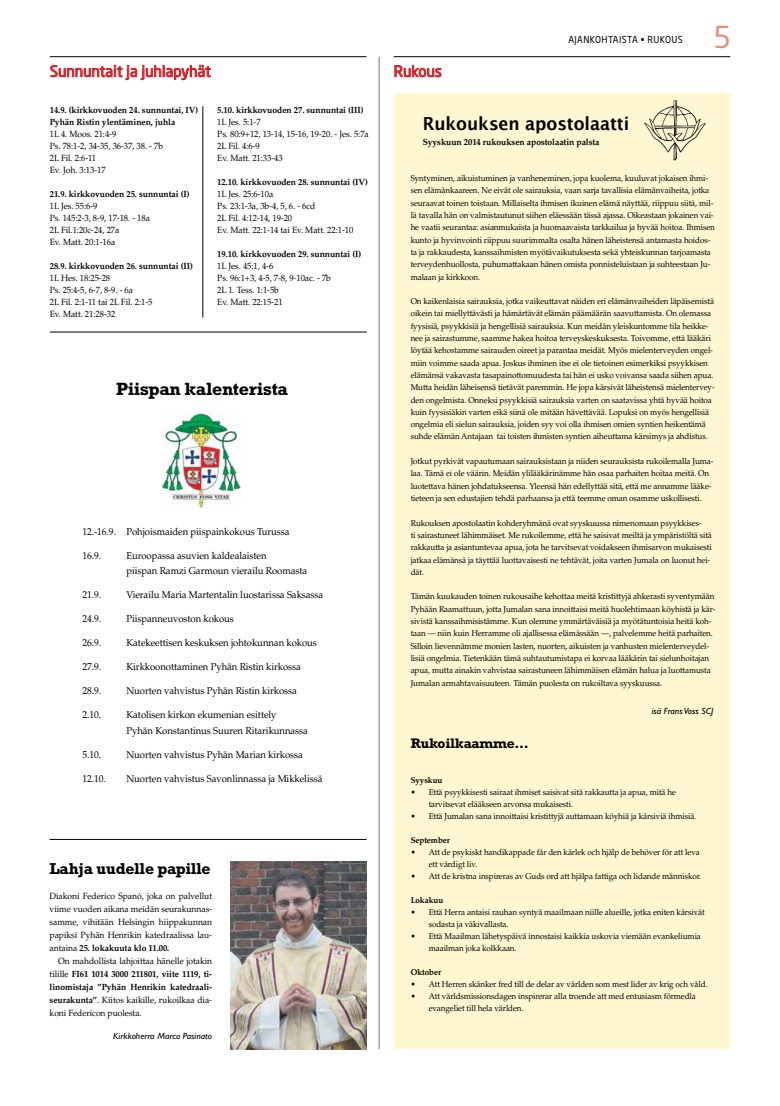
<style>
.page{position:relative;width:780px;height:1106px;background:#fff}
.page>*{position:absolute;margin:0;border:0;box-sizing:border-box;transform-origin:0 0}
.t1{font:30px "Neo Sans Std";color:#e5927a}
.t2{font:700 18px "Lucida Grande";letter-spacing:-.005em;color:#000;scale:.95 1}
.t3{font:700 18px "Rockwell Std";letter-spacing:-.02em;color:#000}
.t4{font:700 16px "Rockwell Std";letter-spacing:-.02em;color:#000}
.t5{font:15px "Neo Sans Std";color:#d2232a}
.t6{font:700 14px "Rockwell Std";letter-spacing:-.015em;color:#000}
.t7{font:10px/15.5px "Palatino LT Std";letter-spacing:-.005em;color:#000;scale:.95 1}
.t8{font:9.5px "Neo Sans Std";letter-spacing:.04em;color:#000;scale:.95 1}
.t9{font:9px/12px "Palatino LT Std";letter-spacing:-.005em;color:#000;scale:.95 1}
.t10{font:700 9px/12px "Palatino LT Std";letter-spacing:-.005em;color:#000;scale:.95 1}
.t11{font:italic 9px "Gill Sans Std";color:#000;scale:1.05 1}
.t12{font:8.5px/12.3px "Palatino LT Std";letter-spacing:-.01em;color:#000;scale:.95 1}
.t13{font:700 8.5px "Palatino LT Std";letter-spacing:-.01em;color:#000;scale:.95 1}
.s1{font-weight:700}
</style>
<div class="page">
<hr style="left:50px;top:57px;width:316px;height:1px;background:#000">
<svg style="left:50px;top:65px;width:161px;height:15px"></svg>
<hr style="left:393px;top:57px;width:337px;height:1px;background:#000">
<svg style="left:394px;top:65px;width:47px;height:13px"></svg>
<hr style="left:378px;top:57px;width:1px;height:992px;background:#77787b">
<hr style="left:203px;top:106px;width:1px;height:211px;background:#000">
<div style="left:393px;top:94px;width:337px;height:955px;background:#fff6d2"></div>
<img style="left:644px;top:100px;width:62px;height:60px">
<img style="left:162px;top:412px;width:79px;height:96px">
<hr style="left:50px;top:332px;width:317px;height:1px;background:#000">
<img style="left:230px;top:861px;width:136px;height:188px">
<hr style="left:50px;top:839px;width:316px;height:1px;background:#000">
<p class="t8" style="left:568px;top:34px;width:122px">AJANKOHTAISTA • RUKOUS</p>
<h1 class="t1" style="left:713px;top:18px;width:20px">5</h1>
<h3 class="t5" style="left:50px;top:62px;width:162px">Sunnuntait ja juhlapyhät</h3>
<h3 class="t5" style="left:393px;top:62px;width:50px">Rukous</h3>
<p class="t10" style="left:50px;top:104px;width:158px">14.9. (kirkkovuoden 24. sunnuntai, IV)<br>Pyhän Ristin ylentäminen, juhla</p>
<p class="t9" style="left:50px;top:128px;width:121px">1L 4. Moos. 21:4-9<br>Ps. 78:1-2, 34-35, 36-37, 38. - 7b<br>2L Fil. 2:6-11<br>Ev. Joh. 3:13-17</p>
<p class="t10" style="left:50px;top:188px;width:149px">21.9. kirkkovuoden 25. sunnuntai (I)</p>
<p class="t9" style="left:50px;top:200px;width:107px">1L Jes. 55:6-9<br>Ps. 145:2-3, 8-9, 17-18. - 18a<br>2L Fil.1:20c-24, 27a<br>Ev. Matt. 20:1-16a</p>
<p class="t10" style="left:50px;top:260px;width:152px">28.9. kirkkovuoden 26. sunnuntai (II)</p>
<p class="t9" style="left:50px;top:272px;width:109px">1L Hes. 18:25-28<br>Ps. 25:4-5, 6-7, 8-9. - 6a<br>2L Fil. 2:1-11 tai 2L Fil. 2:1-5<br>Ev. Matt. 21:28-32</p>
<p class="t10" style="left:217px;top:104px;width:156px">5.10. kirkkovuoden 27. sunnuntai (III)</p>
<p class="t9" style="left:217px;top:116px;width:161px">1L Jes. 5:1-7<br>Ps. 80:9+12, 13-14, 15-16, 19-20. - Jes. 5:7a<br>2L Fil. 4:6-9<br>Ev. Matt. 21:33-43</p>
<p class="t10" style="left:217px;top:176px;width:160px">12.10. kirkkovuoden 28. sunnuntai (IV)</p>
<p class="t9" style="left:217px;top:188px;width:145px">1L Jes. 25:6-10a<br>Ps. 23:1-3a, 3b-4, 5, 6. - 6cd<br>2L Fil. 4:12-14, 19-20<br>Ev. Matt. 22:1-14 tai Ev. Matt. 22:1-10</p>
<p class="t10" style="left:217px;top:248px;width:153px">19.10. kirkkovuoden 29. sunnuntai (I)</p>
<p class="t9" style="left:217px;top:260px;width:121px">1L Jes. 45:1, 4-6<br>Ps. 96:1+3, 4-5, 7-8, 9-10ac. - 7b<br>2L 1. Tess. 1:1-5b<br>Ev. Matt. 22:15-21</p>
<h2 class="t2" style="left:422px;top:109px;width:219px">Rukouksen apostolaatti</h2>
<p class="t10" style="left:422px;top:136px;width:188px">Syyskuun 2014 rukouksen apostolaatin palsta</p>
<p class="t12" style="left:410px;top:172px;width:322px">Syntyminen, aikuistuminen ja vanheneminen, jopa kuolema, kuuluvat jokaisen ihmi&shy;sen elämänkaareen. Ne eivät ole sairauksia, vaan sarja tavallisia elämänvaiheita, jotka seuraavat toinen toistaan. Millaiselta ihmisen ikuinen elämä näyttää, riippuu siitä, mil&shy;lä tavalla hän on valmistautunut siihen eläessään tässä ajassa. Oikeastaan jokainen vai&shy;he vaatii seurantaa: asianmukaista ja huomaavaista tarkkailua ja hyvää hoitoa. Ihmisen kunto ja hyvinvointi riippuu suurimmalta osalta hänen läheistensä antamasta hoidos&shy;ta ja rakkaudesta, kanssaihmisten myötävaikutuksesta sekä yhteiskunnan tarjoamasta terveydenhuollosta, puhumattakaan hänen omista ponnisteluistaan ja suhteestaan Ju&shy;malaan ja kirkkoon.</p>
<p class="t12" style="left:410px;top:295px;width:321px">On kaikenlaisia sairauksia, jotka vaikeuttavat näiden eri elämänvaiheiden läpäisemistä oikein tai miellyttävästi ja hämärtävät elämän päämäärän saavuttamista. On olemassa fyysisiä, psyykkisiä ja hengellisiä sairauksia. Kun meidän yleiskuntomme tila heikke&shy;nee ja sairastumme, saamme hakea hoitoa terveyskeskuksesta. Toivomme, että lääkäri löytää kehostamme sairauden oireet ja parantaa meidät. Myös mielenterveyden ongel&shy;miin voimme saada apua. Joskus ihminen itse ei ole tietoinen esimerkiksi psyykkisen elämänsä vakavasta tasapainottomuudesta tai hän ei usko voivansa saada siihen apua.<br>Mutta heidän läheisensä tietävät paremmin. He jopa kärsivät läheistensä mielentervey&shy;den ongelmista. Onneksi psyykkisiä sairauksia varten on saatavissa yhtä hyvää hoitoa kuin fyysisiäkin varten eikä siinä ole mitään hävettävää. Lopuksi on myös hengellisiä ongelmia eli sielun sairauksia, joiden syy voi olla ihmisen omien syntien heikentämä suhde elämän Antajaan tai toisten ihmisten syntien aiheuttama kärsimys ja ahdistus.</p>
<p class="t12" style="left:410px;top:455px;width:320px">Jotkut pyrkivät vapautumaan sairauksistaan ja niiden seurauksista rukoilemalla Juma&shy;laa. Tämä ei ole väärin. Meidän ylilääkärinämme hän osaa parhaiten hoitaa meitä. On luotettava hänen johdatukseensa. Yleensä hän edellyttää sitä, että me annamme lääke&shy;tieteen ja sen edustajien tehdä parhaansa ja että teemme oman osamme uskollisesti.</p>
<p class="t12" style="left:410px;top:516px;width:319px">Rukouksen apostolaatin kohderyhmänä ovat syyskuussa nimenomaan psyykkises-<br>ti sairastuneet lähimmäiset. Me rukoilemme, että he saisivat meiltä ja ympäristöltä sitä rakkautta ja asiantuntevaa apua, jota he tarvitsevat voidakseen ihmisarvon mukaisesti jatkaa elämänsä ja täyttää luottavaisesti ne tehtävät, joita varten Jumala on luonut hei&shy;dät.</p>
<p class="t12" style="left:410px;top:590px;width:322px">Tämän kuukauden toinen rukousaihe kehottaa meitä kristittyjä ahkerasti syventymään Pyhään Raamattuun, jotta Jumalan sana innoittaisi meitä huolehtimaan köyhistä ja kär&shy;sivistä kanssaihmisistämme. Kun olemme ymmärtäväisiä ja myötätuntoisia heitä koh&shy;taan — niin kuin Herramme oli ajallisessa elämässään —, palvelemme heitä parhaiten.<br>Silloin lievennämme monien lasten, nuorten, aikuisten ja vanhusten mielenterveydel&shy;lisiä ongelmia. Tietenkään tämä suhtautumistapa ei korvaa lääkärin tai sielunhoitajan apua, mutta ainakin vahvistaa sairastuneen lähimmäisen elämän halua ja luottamusta Jumalan armahtavaisuuteen. Tämän puolesta on rukoiltava syyskuussa.</p>
<p class="t11" style="left:651px;top:705px;width:60px">isä Frans Voss SCJ</p>
<h3 class="t6" style="left:410px;top:734px;width:120px">Rukoilkaamme...</h3>
<p class="t13" style="left:410px;top:774px;width:35px">Syyskuu</p>
<p class="t12" style="left:428px;top:786px;width:262px;line-height:12px;text-indent:-18px">• Että psyykkisesti sairaat ihmiset saisivat sitä rakkautta ja apua, mitä he tarvitsevat elääkseen arvonsa mukaisesti.</p>
<p class="t12" style="left:410px;top:809px;width:302px">• Että Jumalan sana innoittaisi kristittyjä auttamaan köyhiä ja kärsiviä ihmisiä.</p>
<p class="t13" style="left:410px;top:834px;width:43px">September</p>
<p class="t12" style="left:428px;top:846px;width:287px;line-height:12px;text-indent:-18px">• Att de psykiskt handikappade får den kärlek och hjälp de behöver för att leva ett värdigt liv.</p>
<p class="t12" style="left:410px;top:869px;width:307px">• Att de kristna inspireras av Guds ord att hjälpa fattiga och lidande människor.</p>
<p class="t13" style="left:410px;top:894px;width:36px">Lokakuu</p>
<p class="t12" style="left:428px;top:906px;width:292px;line-height:12px;text-indent:-18px">• Että Herra antaisi rauhan syntyä maailmaan niille alueille, jotka eniten kärsivät sodasta ja väkivallasta.</p>
<p class="t12" style="left:428px;top:930px;width:288px;line-height:12px;text-indent:-18px">• Että Maailman lähetyspäivä innostaisi kaikkia uskovia viemään evankeliumia maailman joka kolkkaan.</p>
<p class="t13" style="left:410px;top:966px;width:34px">Oktober</p>
<p class="t12" style="left:410px;top:977px;width:314px">• Att Herren skänker fred till de delar av världen som mest lider av krig och våld.</p>
<p class="t12" style="left:428px;top:990px;width:283px;line-height:12px;text-indent:-18px">• Att världsmissionsdagen inspirerar alla troende att med entusiasm förmedla evangeliet till hela världen.</p>
<h2 class="t3" style="left:116px;top:378px;width:173px">Piispan kalenterista</h2>
<p class="t7" style="left:82px;top:524px;width:220px">12.-16.9. Pohjoismaiden piispainkokous Turussa</p>
<p class="t7" style="left:82px;top:548px;width:21px">16.9.</p>
<p class="t7" style="left:126px;top:548px;width:192px">Euroopassa asuvien kaldealaisten<br>piispan Ramzi Garmoun vierailu Roomasta</p>
<p class="t7" style="left:82px;top:587px;width:21px">21.9.</p>
<p class="t7" style="left:126px;top:587px;width:209px">Vierailu Maria Martentalin luostarissa Saksassa</p>
<p class="t7" style="left:82px;top:611px;width:21px">24.9.</p>
<p class="t7" style="left:126px;top:611px;width:115px">Piispanneuvoston kokous</p>
<p class="t7" style="left:82px;top:635px;width:21px">26.9.</p>
<p class="t7" style="left:126px;top:635px;width:202px">Katekeettisen keskuksen johtokunnan kokous</p>
<p class="t7" style="left:82px;top:659px;width:21px">27.9.</p>
<p class="t7" style="left:126px;top:659px;width:185px">Kirkkoonottaminen Pyhän Ristin kirkossa</p>
<p class="t7" style="left:82px;top:683px;width:21px">28.9.</p>
<p class="t7" style="left:126px;top:683px;width:181px">Nuorten vahvistus Pyhän Ristin kirkossa</p>
<p class="t7" style="left:82px;top:707px;width:21px">2.10.</p>
<p class="t7" style="left:126px;top:707px;width:193px">Katolisen kirkon ekumenian esittely<br>Pyhän Konstantinus Suuren Ritarikunnassa</p>
<p class="t7" style="left:82px;top:747px;width:21px">5.10.</p>
<p class="t7" style="left:126px;top:747px;width:187px">Nuorten vahvistus Pyhän Marian kirkossa</p>
<p class="t7" style="left:82px;top:771px;width:26px">12.10.</p>
<p class="t7" style="left:126px;top:771px;width:208px">Nuorten vahvistus Savonlinnassa ja Mikkelissä</p>
<h3 class="t4" style="left:50px;top:858px;width:163px">Lahja uudelle papille</h3>
<p class="t9" style="left:50px;top:889px;width:172px;line-height:13px;text-align:justify">Diakoni Federico Spanó, joka on palvellut viime vuoden aikana meidän seurakunnas&shy;samme, vihitään Helsingin hiippakunnan papiksi Pyhän Henrikin katedraalissa lau&shy;antaina <span class="s1">25. lokakuuta klo 11.00.</span></p>
<p class="t9" style="left:50px;top:954px;width:172px;line-height:13px;text-align:justify;text-indent:9px">On mahdollista lahjoittaa hänelle jotakin tilille <span class="s1">FI61 1014 3000 211801, viite 1119, ti&shy;linomistaja ”Pyhän Henrikin katedraali&shy;seurakunta”</span>. Kiitos kaikille, rukoilkaa dia&shy;koni Federicon puolesta.</p>
<p class="t11" style="left:113px;top:1030px;width:96px">Kirkkoherra Marco Pasinato</p>
</div>
